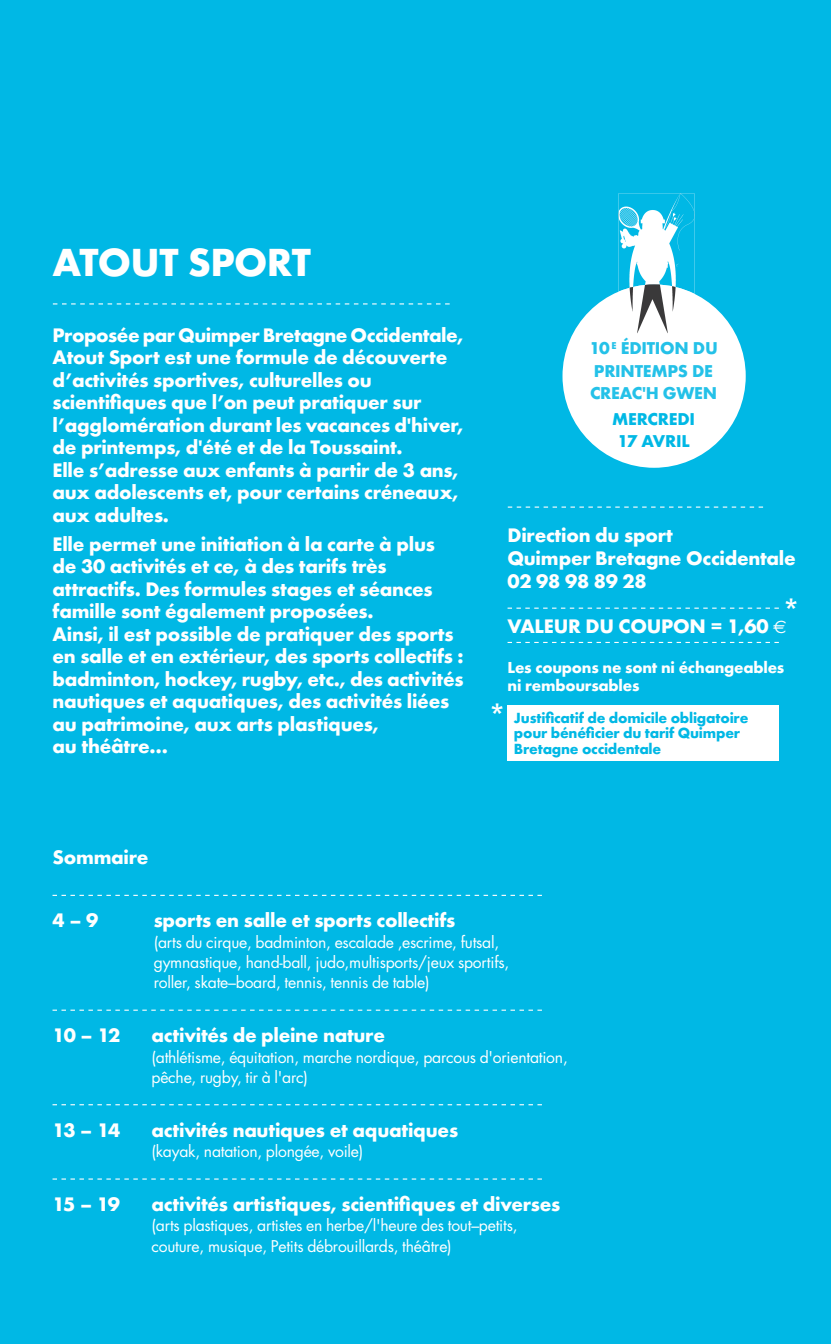
<style>
.page{position:relative;width:833px;height:1344px;background:#fff}
.page>*{position:absolute;margin:0;border:0;box-sizing:border-box;transform-origin:0 0}
.t1{font:700 36px "Futura";letter-spacing:-.015em;color:#fff}
.t2{font:700 30.6px "Futura";color:#fff}
.t3{font:700 18px/22.5px "Futura";letter-spacing:-.015em;color:#fff}
.t4{font:15.75px/20.2px "Futura";letter-spacing:-.015em;color:#fff}
.t5{font:700 15.75px/22.5px "Futura";letter-spacing:-.015em;color:#24c1e8}
.t6{font:700 15.75px/22.5px "Futura";letter-spacing:-.015em;color:#00b8e5;text-align:center}
.t7{font:700 14.62px/18px "Futura";letter-spacing:-.015em;color:#fff}
.t8{font:700 13.5px/15.8px "Futura";letter-spacing:-.015em;color:#00b8e5}
.s1{font-family:"Euro Sans";font-weight:400}
</style>
<div class="page">
<div style="left:0;top:0;width:831px;height:1343px;background:#00b8e5"></div>
<svg style="left:53px;top:894px;width:489px;height:1px"></svg>
<svg style="left:53px;top:1009px;width:489px;height:1px"></svg>
<svg style="left:53px;top:1104px;width:489px;height:1px"></svg>
<svg style="left:53px;top:1178px;width:489px;height:1px"></svg>
<svg style="left:507px;top:607px;width:272px;height:1px"></svg>
<svg style="left:507px;top:641px;width:272px;height:2px"></svg>
<svg style="left:53px;top:303px;width:397px;height:1px"></svg>
<div style="left:562px;top:284px;width:184px;height:183px;background:#fff;border-radius:50%"></div>
<div style="left:507px;top:705px;width:272px;height:55px;background:#fff"></div>
<svg style="left:508px;top:506px;width:255px;height:1px"></svg>
<img style="left:618px;top:193px;width:76px;height:91px">
<img style="left:618px;top:284px;width:76px;height:49px">
<h1 class="t1" style="left:53px;top:236px;width:260px">ATOUT SPORT</h1>
<p class="t3" style="left:53px;top:324px;width:413px">Proposée par Quimper Bretagne Occidentale, Atout Sport est une formule de découverte d’activités sportives, culturelles ou scientifiques que l’on peut pratiquer sur l’agglomération durant les vacances d'hiver, de printemps, d'été et de la Toussaint.<br>Elle s’adresse aux enfants à partir de 3 ans, aux adolescents et, pour certains créneaux, aux adultes.</p>
<p class="t3" style="left:53px;top:532px;width:413px">Elle permet une initiation à la carte à plus<br>de 30 activités et ce, à des tarifs très attractifs. Des formules stages et séances famille sont également proposées.<br>Ainsi, il est possible de pratiquer des sports en salle et en extérieur, des sports collectifs : badminton, hockey, rugby, etc., des activités nautiques et aquatiques, des activités liées au patrimoine, aux arts plastiques,<br>au théâtre…</p>
<p class="t5" style="left:589px;top:337px;width:130px">10 <sup>E</sup> ÉDITION DU<br>PRINTEMPS DE<br>CREAC'H GWEN</p>
<p class="t6" style="left:612px;top:407px;width:84px">MERCREDI<br>17 AVRIL</p>
<p class="t3" style="left:507px;top:524px;width:290px">Direction du sport<br>Quimper Bretagne Occidentale<br>02 98 98 89 28</p>
<p class="t3" style="left:507px;top:614px;width:281px">VALEUR DU COUPON = 1,60 <span class="s1">e</span></p>
<p class="t7" style="left:507px;top:658px;width:278px">Les coupons ne sont ni échangeables ni remboursables</p>
<h2 class="t2" style="left:781px;top:590px;width:22px">*</h2>
<h2 class="t2" style="left:487px;top:694px;width:22px">*</h2>
<p class="t8" style="left:514px;top:709px;width:236px">Justificatif de domicile obligatoire pour bénéficier du tarif Quimper<br>Bretagne occidentale</p>
<p class="t3" style="left:53px;top:846px;width:98px">Sommaire</p>
<p class="t3" style="left:53px;top:909px;width:47px">4 – 9</p>
<p class="t3" style="left:154px;top:909px;width:303px">sports en salle et sports collectifs</p>
<p class="t4" style="left:154px;top:931px;width:357px">(arts du cirque, badminton, escalade ,escrime, futsal, gymnastique, hand-ball, judo,multisports/jeux sportifs, roller, skate–board, tennis, tennis de table)</p>
<p class="t3" style="left:53px;top:1024px;width:69px">10 – 12</p>
<p class="t3" style="left:152px;top:1024px;width:235px">activités de pleine nature</p>
<p class="t4" style="left:152px;top:1046px;width:418px">(athlétisme, équitation, marche nordique, parcous d'orientation, pêche, rugby, tir à l'arc)</p>
<p class="t3" style="left:53px;top:1118px;width:69px">13 – 14</p>
<p class="t3" style="left:152px;top:1118px;width:308px">activités nautiques et aquatiques</p>
<p class="t4" style="left:152px;top:1140px;width:213px">(kayak, natation, plongée, voile)</p>
<p class="t3" style="left:53px;top:1192px;width:69px">15 – 19</p>
<p class="t3" style="left:152px;top:1192px;width:410px">activités artistiques, scientifiques et diverses</p>
<p class="t4" style="left:152px;top:1214px;width:368px">(arts plastiques, artistes en herbe/l'heure des tout–petits, couture, musique, Petits débrouillards, théâtre)</p>
</div>
